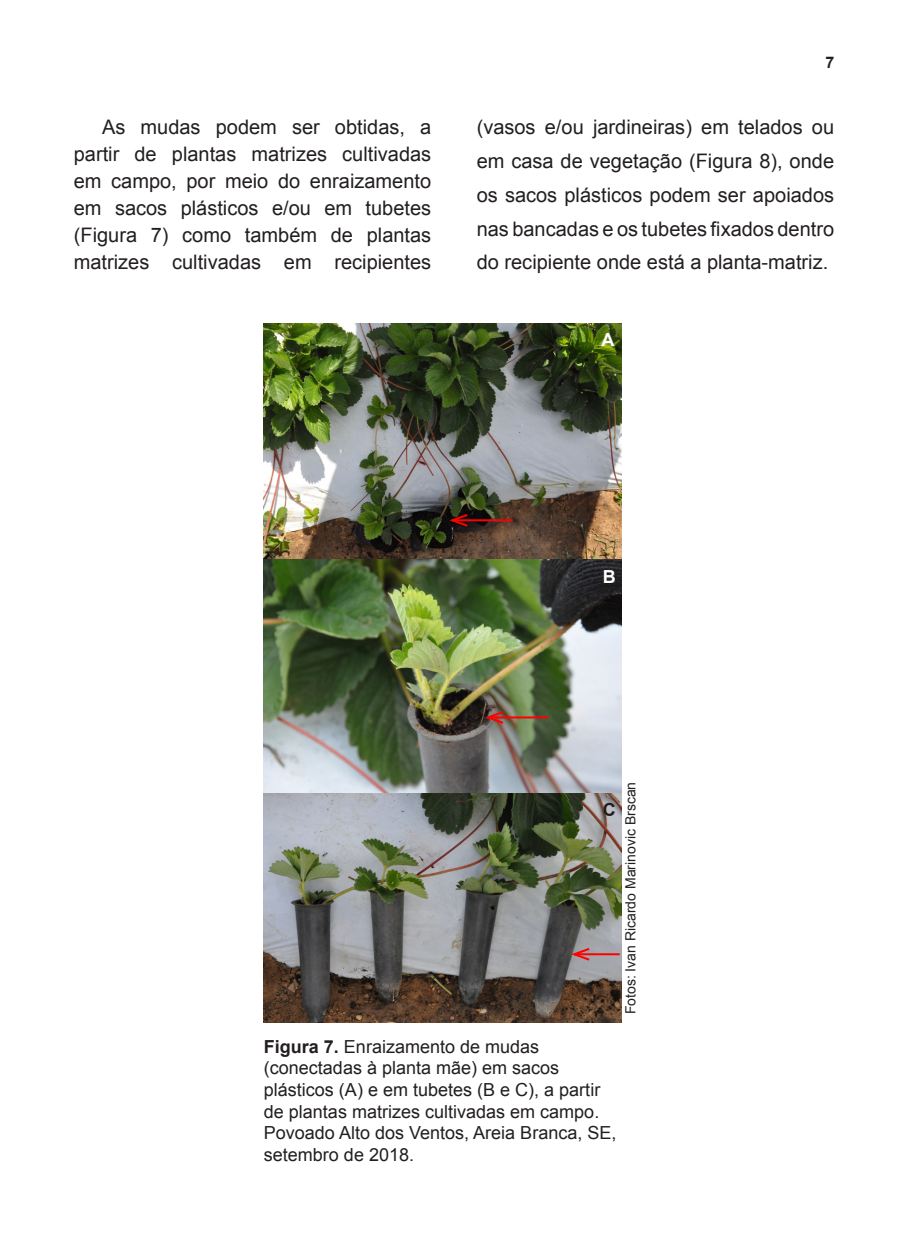
<style>
.page{position:relative;width:908px;height:1248px;background:#fff}
.page>*{position:absolute;margin:0;border:0;box-sizing:border-box;transform-origin:0 0}
.t1{font:20px/27.2px "Arial";color:#231f20;text-align:justify}
.t2{font:18px/21.6px "Arial";color:#231f20}
.t3{font:700 18px "Arial";color:#fff}
.t4{font:700 18px "Arial";color:#231f20}
.t5{font:700 16px "Arial";color:#231f20}
.t6{font:14px "Arial";color:#231f20}
.s1{font-weight:700}
</style>
<div class="page">
<img style="left:264px;top:324px;width:357px;height:698px">
<hr style="left:452px;top:519px;width:60px;height:2px;background:#f00">
<svg style="left:446px;top:512px;width:23px;height:16px"></svg>
<hr style="left:574px;top:953px;width:45px;height:2px;background:#f00">
<svg style="left:568px;top:946px;width:23px;height:16px"></svg>
<hr style="left:488px;top:716px;width:60px;height:2px;background:#f00">
<svg style="left:482px;top:709px;width:23px;height:16px"></svg>
<p class="t5" style="left:825px;top:52px;width:10px">7</p>
<p class="t1" style="left:74px;top:113px;width:359px;text-indent:28px">As mudas podem ser obtidas, a partir de plantas matrizes cultivadas em campo, por meio do enraizamento em sacos plásticos e/ou em tubetes (Figura 7) como também de plantas matrizes cultivadas em recipientes</p>
<p class="t1" style="left:476px;top:110px;width:359px;line-height:34px">(vasos e/ou jardineiras) em telados ou em casa de vegetação (Figura 8), onde os sacos plásticos podem ser apoiados nas bancadas e os tubetes fixados dentro do recipiente onde está a planta-matriz.</p>
<p class="t3" style="left:601px;top:327px;width:14px">A</p>
<p class="t3" style="left:602px;top:564px;width:14px">B</p>
<p class="t4" style="left:602px;top:797px;width:14px">C</p>
<p class="t6" style="left:621px;top:1014px;width:234px;rotate:-90deg">Fotos: Ivan Ricardo Marinovic Brscan</p>
<p class="t2" style="left:264px;top:1035px;width:354px"><span class="s1">Figura 7.</span> Enraizamento de mudas (conectadas à planta mãe) em sacos plásticos (A) e em tubetes (B e C), a partir de plantas matrizes cultivadas em campo.<br>Povoado Alto dos Ventos, Areia Branca, SE, setembro de 2018.</p>
</div>
